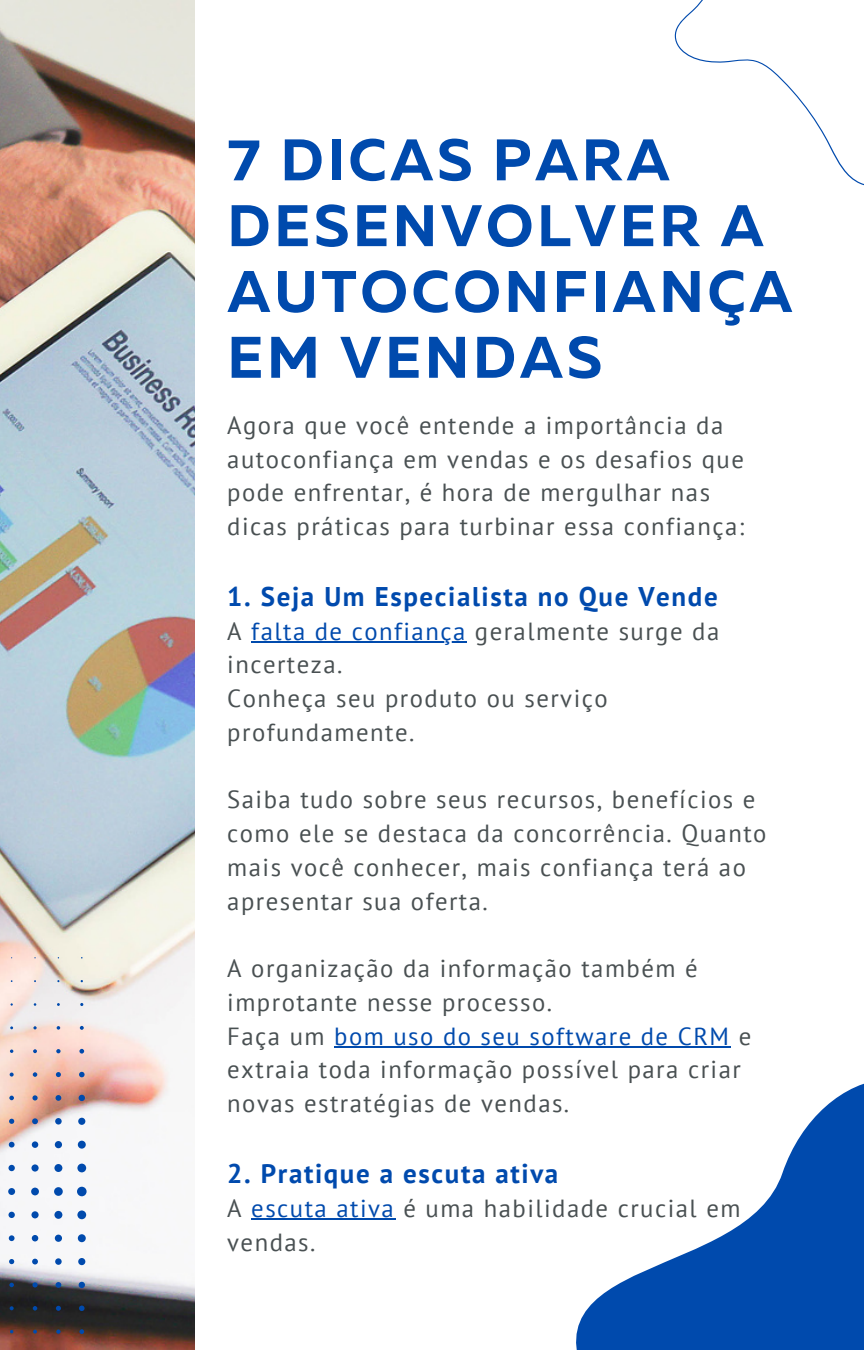
<style>
.page{position:relative;width:864px;height:1350px;background:#fff}
.page>*{position:absolute;margin:0;border:0;box-sizing:border-box;transform-origin:0 0}
.t1{font:700 58.5px/65.7px "Muller";letter-spacing:.06em;color:#004aad}
.t2{font:700 27px "PT Sans";letter-spacing:.06em;color:#004aad}
.t3{font:24.75px/33.8px "PT Sans";letter-spacing:.06em;color:#495052}
.s1{color:#004aad}
</style>
<div class="page">
<img style="left:0;top:0;width:194px;height:1350px">
<hr style="left:251px;top:641px;width:216px;height:2px;background:#004aad">
<hr style="left:334px;top:1046px;width:397px;height:2px;background:#004aad">
<hr style="left:251px;top:1218px;width:144px;height:2px;background:#004aad">
<svg style="left:576px;top:1083px;width:288px;height:267px;fill:#004aad"></svg>
<svg style="left:0;top:957px;width:87px;height:393px"></svg>
<svg style="left:674px;top:0;width:190px;height:186px"></svg>
<p class="t1" style="left:227px;top:132px;width:567px">7 DICAS PARA<br>DESENVOLVER A<br>AUTOCONFIANÇA<br>EM VENDAS</p>
<p class="t3" style="left:227px;top:408px;width:518px">Agora que você entende a importância da autoconfiança em vendas e os desafios que pode enfrentar, é hora de mergulhar nas dicas práticas para turbinar essa confiança:</p>
<p class="t2" style="left:227px;top:578px;width:492px">1. Seja Um Especialista no Que Vende</p>
<p class="t3" style="left:227px;top:614px;width:494px">A <span class="s1">falta de confiança</span> geralmente surge da incerteza.</p>
<p class="t3" style="left:227px;top:681px;width:382px">Conheça seu produto ou serviço profundamente.</p>
<p class="t3" style="left:227px;top:782px;width:541px">Saiba tudo sobre seus recursos, benefícios e como ele se destaca da concorrência. Quanto mais você conhecer, mais confiança terá ao apresentar sua oferta.</p>
<p class="t3" style="left:227px;top:951px;width:472px">A organização da informação também é improtante nesse processo.</p>
<p class="t3" style="left:227px;top:1019px;width:526px">Faça um <span class="s1">bom uso do seu software de CRM</span> e extraia toda informação possível para criar novas estratégias de vendas.</p>
<p class="t2" style="left:227px;top:1156px;width:333px">2. Pratique a escuta ativa</p>
<p class="t3" style="left:227px;top:1191px;width:515px">A <span class="s1">escuta ativa</span> é uma habilidade crucial em vendas.</p>
</div>
